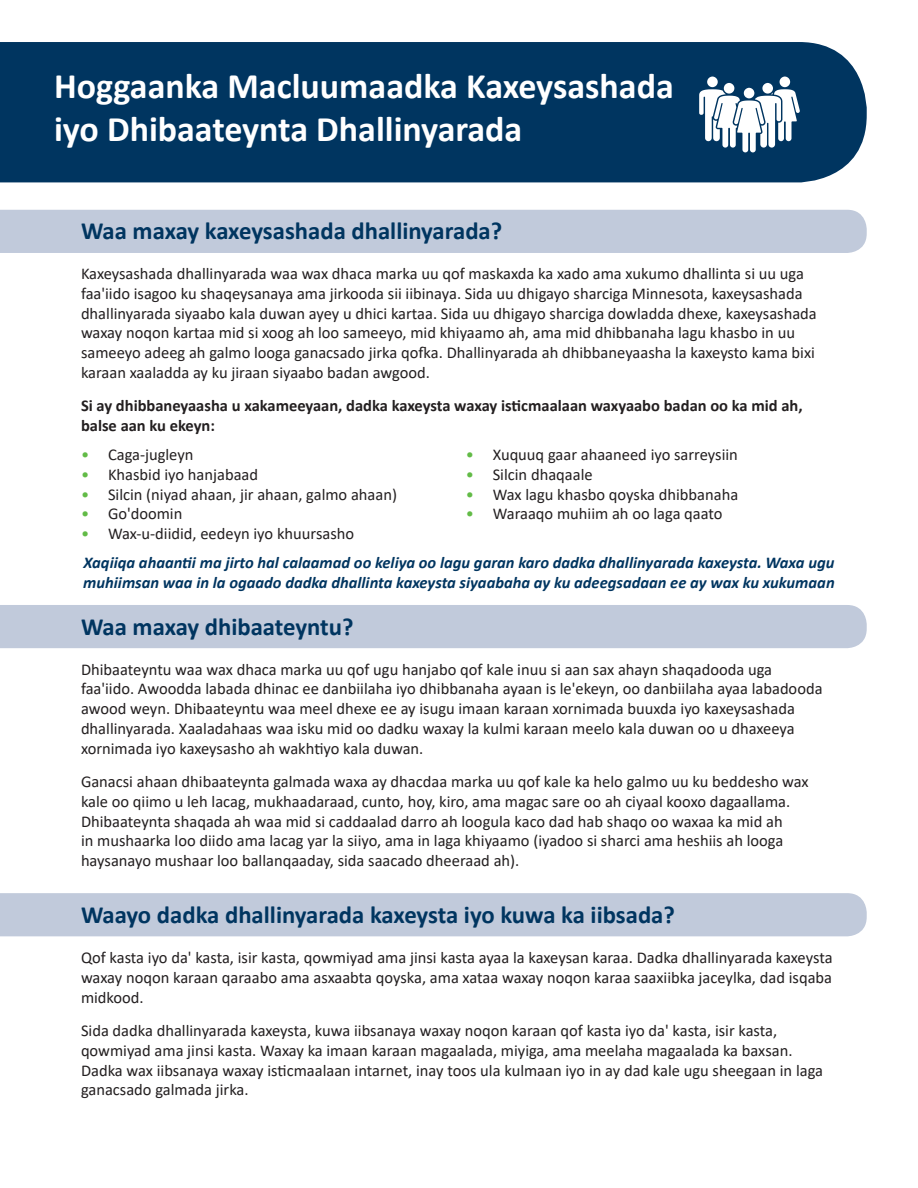
<style>
.page{position:relative;width:918px;height:1188px;background:#fff}
.page>*{position:absolute;margin:0;border:0;box-sizing:border-box;transform-origin:0 0}
.t1{font:700 36px/43.2px "Calibri";color:#fff}
.t2{font:700 24.75px "Calibri";color:#003560}
.t3{font:16.5px/19.8px "Calibri";color:#231f20}
.t4{font:italic 700 16.5px/19.8px "Calibri";color:#003560}
.t5{font:700 16.5px/19.8px "Calibri";color:#231f20}
.s1{color:#62bb47}
</style>
<div class="page">
<div style="left:0;top:210px;width:867px;height:43px;background:#c1cadb"></div>
<div style="left:0;top:605px;width:867px;height:43px;background:#c1cadb"></div>
<div style="left:0;top:893px;width:867px;height:43px;background:#c1cadb"></div>
<div style="left:0;top:42px;width:867px;height:140px;background:#003560"></div>
<svg style="left:699px;top:77px;width:101px;height:75px"></svg>
<p class="t1" style="left:54px;top:64px;width:621px">Hoggaanka Macluumaadka Kaxeysashada iyo Dhibaateynta Dhallinyarada</p>
<p class="t2" style="left:81px;top:213px;width:423px">Waa maxay kaxeysashada dhallinyarada?</p>
<p class="t3" style="left:81px;top:263px;width:737px">Kaxeysashada dhallinyarada waa wax dhaca marka uu qof maskaxda ka xado ama xukumo dhallinta si uu uga faa'iido isagoo ku shaqeysanaya ama jirkooda sii iibinaya. Sida uu dhigayo sharciga Minnesota, kaxeysashada dhallinyarada siyaabo kala duwan ayey u dhici kartaa. Sida uu dhigayo sharciga dowladda dhexe, kaxeysashada waxay noqon kartaa mid si xoog ah loo sameeyo, mid khiyaamo ah, ama mid dhibbanaha lagu khasbo in uu sameeyo adeeg ah galmo looga ganacsado jirka qofka. Dhallinyarada ah dhibbaneyaasha la kaxeysto kama bixi karaan xaaladda ay ku jiraan siyaabo badan awgood.</p>
<p class="t5" style="left:81px;top:396px;width:723px">Si ay dhibbaneyaasha u xakameeyaan, dadka kaxeysta waxay isticmaalaan waxyaabo badan oo ka mid ah, balse aan ku ekeyn:</p>
<p class="t3" style="left:81px;top:444px;width:114px"><span class="s1">•</span> Caga-jugleyn</p>
<p class="t3" style="left:81px;top:464px;width:179px"><span class="s1">•</span> Khasbid iyo hanjabaad</p>
<p class="t3" style="left:81px;top:484px;width:318px"><span class="s1">•</span> Silcin (niyad ahaan, jir ahaan, galmo ahaan)</p>
<p class="t3" style="left:81px;top:504px;width:103px"><span class="s1">•</span> Go'doomin</p>
<p class="t3" style="left:81px;top:523px;width:275px"><span class="s1">•</span> Wax-u-diidid, eedeyn iyo khuursasho</p>
<p class="t3" style="left:466px;top:444px;width:274px"><span class="s1">•</span> Xuquuq gaar ahaaneed iyo sarreysiin</p>
<p class="t3" style="left:466px;top:464px;width:128px"><span class="s1">•</span> Silcin dhaqaale</p>
<p class="t3" style="left:466px;top:484px;width:274px"><span class="s1">•</span> Wax lagu khasbo qoyska dhibbanaha</p>
<p class="t3" style="left:466px;top:504px;width:258px"><span class="s1">•</span> Waraaqo muhiim ah oo laga qaato</p>
<p class="t4" style="left:83px;top:552px;width:753px">Xaqiiqa ahaantii ma jirto hal calaamad oo keliya oo lagu garan karo dadka dhallinyarada kaxeysta. Waxa ugu muhiimsan waa in la ogaado dadka dhallinta kaxeysta siyaabaha ay ku adeegsadaan ee ay wax ku xukumaan</p>
<p class="t2" style="left:81px;top:609px;width:274px">Waa maxay dhibaateyntu?</p>
<p class="t3" style="left:81px;top:659px;width:743px">Dhibaateyntu waa wax dhaca marka uu qof ugu hanjabo qof kale inuu si aan sax ahayn shaqadooda uga faa'iido. Awoodda labada dhinac ee danbiilaha iyo dhibbanaha ayaan is le'ekeyn, oo danbiilaha ayaa labadooda awood weyn. Dhibaateyntu waa meel dhexe ee ay isugu imaan karaan xornimada buuxda iyo kaxeysashada dhallinyarada. Xaaladahaas waa isku mid oo dadku waxay la kulmi karaan meelo kala duwan oo u dhaxeeya xornimada iyo kaxeysasho ah wakhtiyo kala duwan.</p>
<p class="t3" style="left:81px;top:771px;width:729px">Ganacsi ahaan dhibaateynta galmada waxa ay dhacdaa marka uu qof kale ka helo galmo uu ku beddesho wax kale oo qiimo u leh lacag, mukhaadaraad, cunto, hoy, kiro, ama magac sare oo ah ciyaal kooxo dagaallama.<br>Dhibaateynta shaqada ah waa mid si caddaalad darro ah loogula kaco dad hab shaqo oo waxaa ka mid ah<br>in mushaarka loo diido ama lacag yar la siiyo, ama in laga khiyaamo (iyadoo si sharci ama heshiis ah looga haysanayo mushaar loo ballanqaaday, sida saacado dheeraad ah).</p>
<p class="t2" style="left:81px;top:897px;width:595px">Waayo dadka dhallinyarada kaxeysta iyo kuwa ka iibsada?</p>
<p class="t3" style="left:81px;top:947px;width:753px;text-align:justify">Qof kasta iyo da' kasta, isir kasta, qowmiyad ama jinsi kasta ayaa la kaxeysan karaa. Dadka dhallinyarada kaxeysta waxay noqon karaan qaraabo ama asxaabta qoyska, ama xataa waxay noqon karaa saaxiibka jaceylka, dad isqaba midkood.</p>
<p class="t3" style="left:81px;top:1020px;width:744px">Sida dadka dhallinyarada kaxeysta, kuwa iibsanaya waxay noqon karaan qof kasta iyo da' kasta, isir kasta, qowmiyad ama jinsi kasta. Waxay ka imaan karaan magaalada, miyiga, ama meelaha magaalada ka baxsan.<br>Dadka wax iibsanaya waxay isticmaalaan intarnet, inay toos ula kulmaan iyo in ay dad kale ugu sheegaan in laga ganacsado galmada jirka.</p>
</div>
